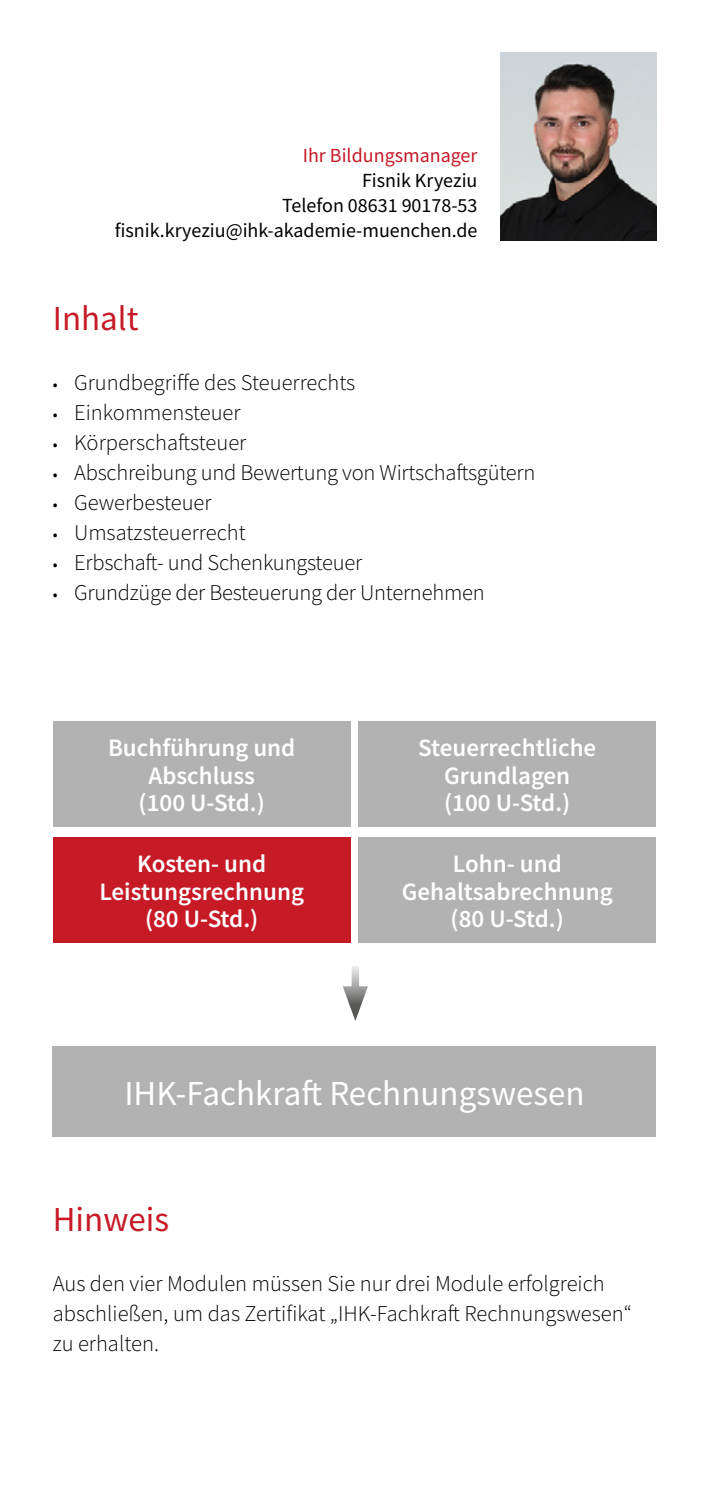
<style>
.page{position:relative;width:709px;height:1489px;background:#fff}
.page>*{position:absolute;margin:0;border:0;box-sizing:border-box;transform-origin:0 0}
.t1{font:35px "Source Sans Pro";color:#fff}
.t2{font:35px "Source Sans Pro";color:#c61a27}
.t3{font:600 25px/27.5px "Source Sans Pro";color:#fff;text-align:center}
.t4{font:300 22.5px/30px "Source Sans Pro";color:#000}
.t5{font:20px/25px "Source Sans Pro";color:#000;text-align:right}
.t6{font:20px "Source Sans Pro";color:#c61a27}
.s1{font-size:17.5px}
</style>
<div class="page">
<svg style="left:351px;top:966px;width:8px;height:20px"></svg>
<svg style="left:343px;top:986px;width:25px;height:34px"></svg>
<div style="left:53px;top:1046px;width:603px;height:90px;background:#b3b2b2"></div>
<div style="left:53px;top:721px;width:297px;height:105px;background:#b3b2b2"></div>
<div style="left:358px;top:721px;width:298px;height:105px;background:#b3b2b2"></div>
<div style="left:53px;top:837px;width:297px;height:105px;background:#c61a27"></div>
<div style="left:358px;top:837px;width:298px;height:105px;background:#b3b2b2"></div>
<img style="left:500px;top:53px;width:156px;height:187px">
<p class="t6" style="left:303px;top:143px;width:176px">Ihr Bildungsmanager</p>
<p class="t5" style="left:115px;top:168px;width:364px">Fisnik Kryeziu<br>Telefon 08631 90178-53 fisnik.kryeziu@ihk-akademie-muenchen.de</p>
<h1 class="t2" style="left:53px;top:296px;width:87px">Inhalt</h1>
<p class="t4" style="left:53px;top:368px;width:304px"><span class="s1">•</span> Grundbegriffe des Steuerrechts</p>
<p class="t4" style="left:53px;top:398px;width:189px"><span class="s1">•</span> Einkommensteuer</p>
<p class="t4" style="left:53px;top:428px;width:195px"><span class="s1">•</span> Körperschaftsteuer</p>
<p class="t4" style="left:53px;top:458px;width:484px"><span class="s1">•</span> Abschreibung und Bewertung von Wirtschaftsgütern</p>
<p class="t4" style="left:53px;top:488px;width:160px"><span class="s1">•</span> Gewerbesteuer</p>
<p class="t4" style="left:53px;top:518px;width:194px"><span class="s1">•</span> Umsatzsteuerrecht</p>
<p class="t4" style="left:53px;top:548px;width:311px"><span class="s1">•</span> Erbschaft- und Schenkungsteuer</p>
<p class="t4" style="left:53px;top:578px;width:433px"><span class="s1">•</span> Grundzüge der Besteuerung der Unternehmen</p>
<p class="t3" style="left:108px;top:733px;width:189px">Buchführung und<br>Abschluss<br>(100 U-Std.)</p>
<p class="t3" style="left:418px;top:733px;width:179px">Steuerrechtliche<br>Grundlagen (100 U-Std.)</p>
<p class="t3" style="left:99px;top:849px;width:206px">Kosten- und<br>Leistungsrechnung (80 U-Std.)</p>
<p class="t3" style="left:402px;top:849px;width:212px">Lohn- und<br>Gehaltsabrechnung (80 U-Std.)</p>
<h1 class="t1" style="left:124px;top:1070px;width:462px">IHK-Fachkraft Rechnungswesen</h1>
<h1 class="t2" style="left:53px;top:1196px;width:118px">Hinweis</h1>
<p class="t4" style="left:53px;top:1268px;width:580px">Aus den vier Modulen müssen Sie nur drei Module erfolgreich abschließen, um das Zertifikat „IHK-Fachkraft Rechnungswesen“ zu erhalten.</p>
</div>
